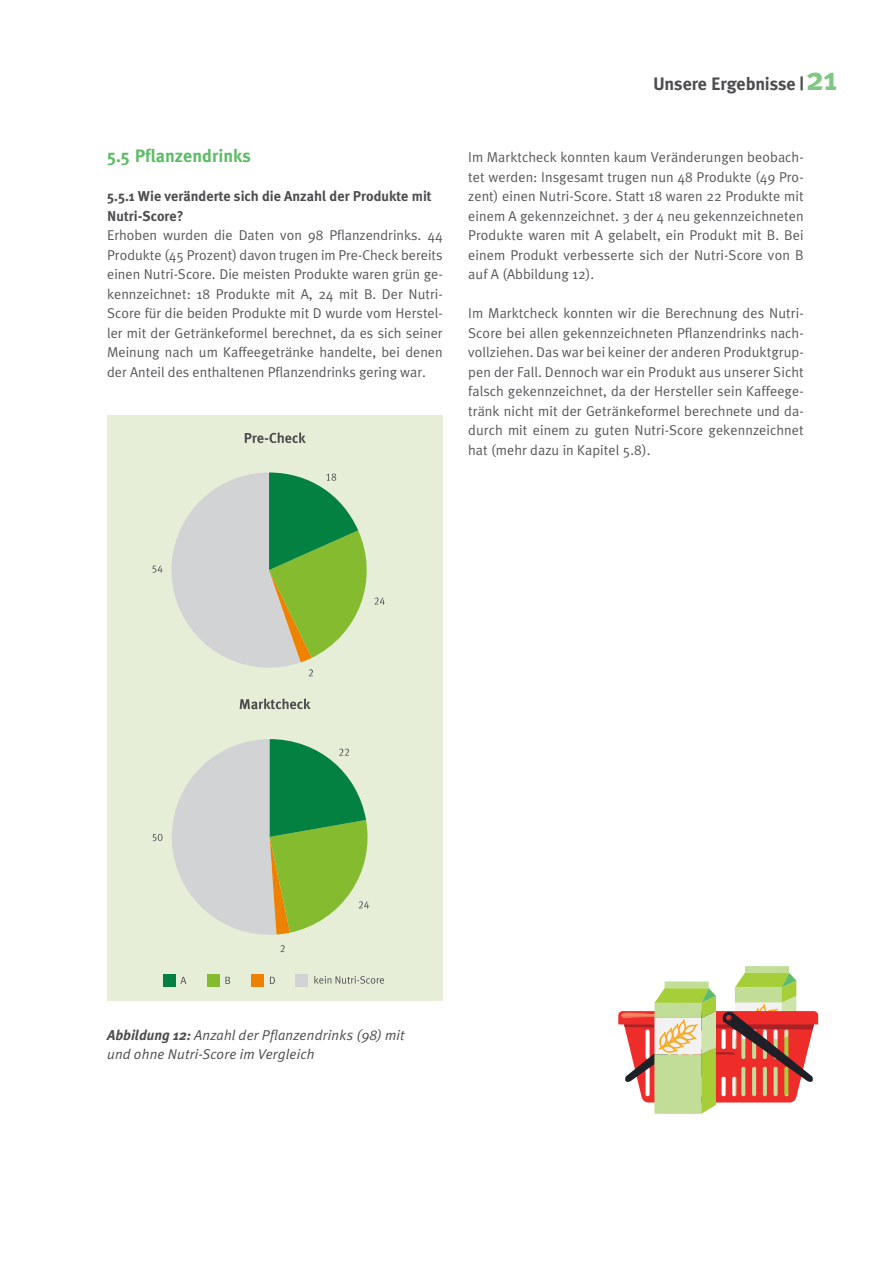
<style>
.page{position:relative;width:893px;height:1263px;background:#fff}
.page>*{position:absolute;margin:0;border:0;box-sizing:border-box;transform-origin:0 0}
.t1{font:700 18px "Meta Plus";color:#4d4d4f}
.t2{font:700 18px "Meta Plus";color:#5dbc68}
.t3{font:14.25px/19.5px "Meta Plus Normal";letter-spacing:.005em;color:#58595b;text-align:justify}
.t4{font:italic 14.25px/19.5px "Meta Plus Normal";letter-spacing:.01em;color:#4d4d4f}
.t5{font:700 14.25px/19.5px "Meta Plus";color:#4d4d4f}
.s1{font-size:33px;color:#80c785}
.s2{font-family:"Meta Plus";font-weight:700}
</style>
<div class="page">
<div style="left:107px;top:416px;width:336px;height:585px;background:#e7eed8"></div>
<svg style="left:245px;top:432px;width:61px;height:11px"></svg>
<svg style="left:240px;top:698px;width:71px;height:11px"></svg>
<svg style="left:152px;top:472px;width:233px;height:205px"></svg>
<svg style="left:153px;top:739px;width:216px;height:196px"></svg>
<svg style="left:280px;top:945px;width:5px;height:7px"></svg>
<svg style="left:180px;top:977px;width:6px;height:7px"></svg>
<div style="left:163px;top:974px;width:13px;height:12px;background:#038141"></div>
<svg style="left:225px;top:977px;width:5px;height:7px"></svg>
<div style="left:207px;top:974px;width:13px;height:12px;background:#85bb2f"></div>
<svg style="left:270px;top:977px;width:5px;height:7px"></svg>
<div style="left:252px;top:974px;width:12px;height:12px;background:#ee8100"></div>
<div style="left:296px;top:974px;width:12px;height:12px;background:#d1d3d4"></div>
<svg style="left:314px;top:976px;width:70px;height:8px"></svg>
<svg style="left:618px;top:966px;width:200px;height:148px"></svg>
<p class="t2" style="left:107px;top:146px;width:145px">5.5 Pflanzendrinks</p>
<p class="t5" style="left:107px;top:187px;width:326px">5.5.1 Wie veränderte sich die Anzahl der Produkte mit<br>Nutri-Score?</p>
<p class="t3" style="left:107px;top:225px;width:337px">Erhoben wurden die Daten von 98 Pflanzendrinks. 44<br>Produkte (45 Prozent) davon trugen im Pre-Check bereits einen Nutri-Score. Die meisten Produkte waren grün ge&shy;kennzeichnet: 18 Produkte mit A, 24 mit B. Der Nutri-Score für die beiden Produkte mit D wurde vom Herstel&shy;ler mit der Getränkeformel berechnet, da es sich seiner Meinung nach um Kaffeegetränke handelte, bei denen der Anteil des enthaltenen Pflanzendrinks gering war.</p>
<p class="t1" style="left:653px;top:74px;width:186px">Unsere Ergebnisse | <span class="s1">21</span></p>
<p class="t3" style="left:468px;top:147px;width:337px">Im Marktcheck konnten kaum Veränderungen beobach&shy;tet werden: Insgesamt trugen nun 48 Produkte (49 Pro&shy;zent) einen Nutri-Score. Statt 18 waren 22 Produkte mit einem A gekennzeichnet. 3 der 4 neu gekennzeichneten Produkte waren mit A gelabelt, ein Produkt mit B. Bei einem Produkt verbesserte sich der Nutri-Score von B auf A (Abbildung 12).</p>
<p class="t3" style="left:468px;top:303px;width:337px">Im Marktcheck konnten wir die Berechnung des Nutri-Score bei allen gekennzeichneten Pflanzendrinks nach&shy;vollziehen. Das war bei keiner der anderen Produktgrup&shy;pen der Fall. Dennoch war ein Produkt aus unserer Sicht falsch gekennzeichnet, da der Hersteller sein Kaffeege&shy;tränk nicht mit der Getränkeformel berechnete und da&shy;durch mit einem zu guten Nutri-Score gekennzeichnet hat (mehr dazu in Kapitel 5.8).</p>
<p class="t4" style="left:107px;top:1025px;width:299px"><span class="s2">Abbildung 12:</span> Anzahl der Pflanzendrinks (98) mit und ohne Nutri-Score im Vergleich</p>
</div>
